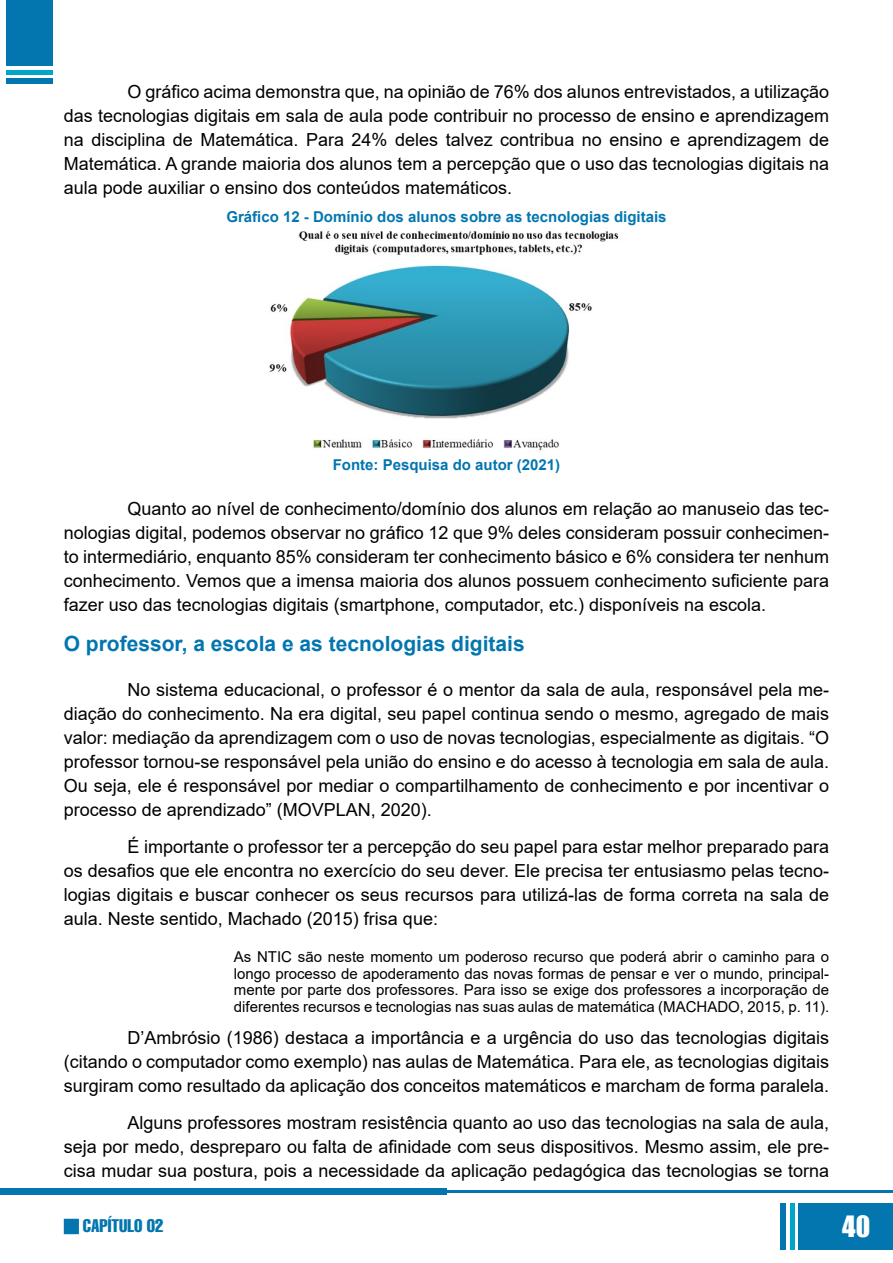
<style>
.page{position:relative;width:893px;height:1263px;background:#fff}
.page>*{position:absolute;margin:0;border:0;box-sizing:border-box;transform-origin:0 0}
.t1{font:27px "Impact";color:#fff}
.t2{font:700 21px "Arial";color:#0376b0}
.t3{font:18px/24px "Arial";color:#000;text-align:justify}
.t4{font:extra-condensed 18px "Helvetica";color:#0376b0}
.t5{font:15px/16.5px "Arial";color:#000;text-align:justify}
.t6{font:700 15px "Arial";color:#0376b0}
</style>
<div class="page">
<div style="left:798px;top:1203px;width:95px;height:47px;background:#0376b0"></div>
<hr style="left:790px;top:1203px;width:4px;height:47px;background:#00a5ca">
<div style="left:780px;top:1203px;width:6px;height:47px;background:#0376b0"></div>
<div style="left:0;top:1188px;width:446px;height:7px;background:#0376b0"></div>
<hr style="left:446px;top:1191px;width:447px;height:2px;background:#0376b0">
<div style="left:6px;top:0;width:47px;height:66px;background:#0376b0"></div>
<div style="left:6px;top:70px;width:47px;height:5px;background:#00a5ca"></div>
<div style="left:6px;top:78px;width:47px;height:6px;background:#0376b0"></div>
<div style="left:64px;top:1219px;width:15px;height:15px;background:#0376b0;border:2px solid #0376b0"></div>
<img style="left:269px;top:231px;width:349px;height:220px">
<p class="t3" style="left:64px;top:80px;width:767px;text-indent:64px">O gráfico acima demonstra que, na opinião de 76% dos alunos entrevistados, a utilização das tecnologias digitais em sala de aula pode contribuir no processo de ensino e aprendizagem na disciplina de Matemática. Para 24% deles talvez contribua no ensino e aprendizagem de Matemática. A grande maioria dos alunos tem a percepção que o uso das tecnologias digitais na aula pode auxiliar o ensino dos conteúdos matemáticos.</p>
<p class="t6" style="left:226px;top:206px;width:442px">Gráfico 12 - Domínio dos alunos sobre as tecnologias digitais</p>
<p class="t6" style="left:333px;top:454px;width:229px">Fonte: Pesquisa do autor (2021)</p>
<p class="t3" style="left:64px;top:496px;width:767px;text-indent:64px">Quanto ao nível de conhecimento/domínio dos alunos em relação ao manuseio das tec&shy;nologias digital, podemos observar no gráfico 12 que 9% deles consideram possuir conhecimen&shy;to intermediário, enquanto 85% consideram ter conhecimento básico e 6% considera ter nenhum conhecimento. Vemos que a imensa maioria dos alunos possuem conhecimento suficiente para fazer uso das tecnologias digitais (smartphone, computador, etc.) disponíveis na escola.</p>
<p class="t2" style="left:64px;top:628px;width:463px">O professor, a escola e as tecnologias digitais</p>
<p class="t3" style="left:64px;top:677px;width:767px;text-indent:64px">No sistema educacional, o professor é o mentor da sala de aula, responsável pela me&shy;diação do conhecimento. Na era digital, seu papel continua sendo o mesmo, agregado de mais valor: mediação da aprendizagem com o uso de novas tecnologias, especialmente as digitais. “O professor tornou-se responsável pela união do ensino e do acesso à tecnologia em sala de aula.<br>Ou seja, ele é responsável por mediar o compartilhamento de conhecimento e por incentivar o processo de aprendizado” (MOVPLAN, 2020).</p>
<p class="t3" style="left:64px;top:834px;width:767px;text-indent:64px">É importante o professor ter a percepção do seu papel para estar melhor preparado para os desafios que ele encontra no exercício do seu dever. Ele precisa ter entusiasmo pelas tecno&shy;logias digitais e buscar conhecer os seus recursos para utilizá-las de forma correta na sala de aula. Neste sentido, Machado (2015) frisa que:</p>
<p class="t5" style="left:234px;top:949px;width:597px">As NTIC são neste momento um poderoso recurso que poderá abrir o caminho para o longo processo de apoderamento das novas formas de pensar e ver o mundo, principal&shy;mente por parte dos professores. Para isso se exige dos professores a incorporação de diferentes recursos e tecnologias nas suas aulas de matemática (MACHADO, 2015, p. 11).</p>
<p class="t3" style="left:64px;top:1026px;width:767px;text-indent:64px">D’Ambrósio (1986) destaca a importância e a urgência do uso das tecnologias digitais (citando o computador como exemplo) nas aulas de Matemática. Para ele, as tecnologias digitais surgiram como resultado da aplicação dos conceitos matemáticos e marcham de forma paralela.</p>
<p class="t3" style="left:64px;top:1111px;width:767px;text-indent:64px">Alguns professores mostram resistência quanto ao uso das tecnologias na sala de aula, seja por medo, despreparo ou falta de afinidade com seus dispositivos. Mesmo assim, ele pre&shy;cisa mudar sua postura, pois a necessidade da aplicação pedagógica das tecnologias se torna</p>
<p class="t4" style="left:83px;top:1214px;width:82px">CAPÍTULO 02</p>
<h1 class="t1" style="left:842px;top:1206px;width:29px">40</h1>
</div>
